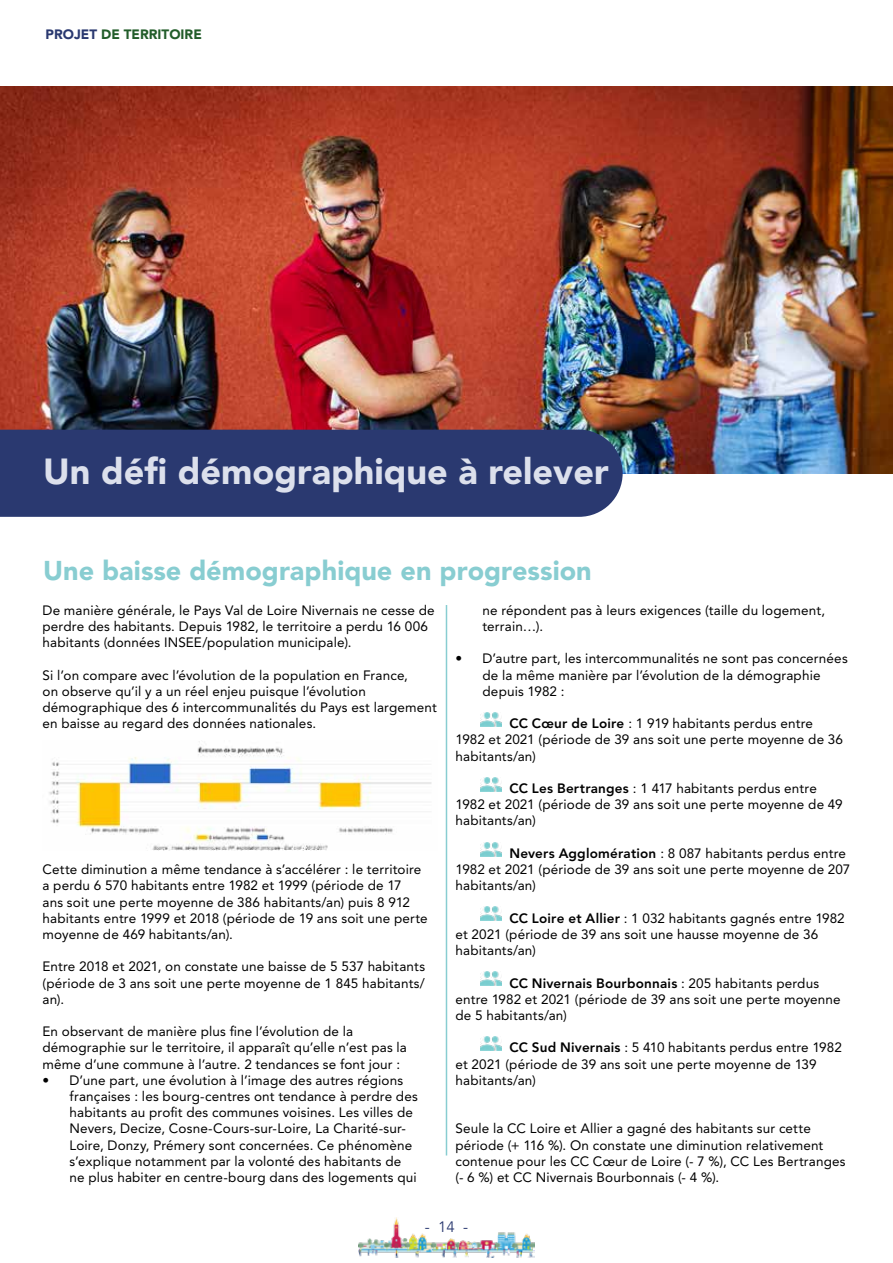
<style>
.page{position:relative;width:893px;height:1263px;background:#fff}
.page>*{position:absolute;margin:0;border:0;box-sizing:border-box;transform-origin:0 0}
.t1{font:900 36px "Avenir LT Std";color:#dce0ec}
.t2{font:900 27px "Avenir LT Std";color:#88cdd1}
.t3{font:15px "Avenir LT Std";color:#2a3970}
.t4{font:13.5px/16.2px "Avenir LT Std";letter-spacing:.01em;color:#000}
.t5{font:900 13.5px "Avenir LT Std";color:#225d2a}
.s1{color:#2a3970}
.s2{font-weight:800}
</style>
<div class="page">
<img style="left:359px;top:1218px;width:175px;height:39px">
<img style="left:49px;top:741px;width:383px;height:109px">
<hr style="left:446px;top:605px;width:1px;height:550px;background:#88cdd1">
<img style="left:0;top:86px;width:893px;height:388px">
<div style="left:0;top:430px;width:623px;height:87px;background:#2a3970"></div>
<img style="left:480px;top:713px;width:22px;height:14px">
<img style="left:480px;top:778px;width:22px;height:13px">
<img style="left:480px;top:842px;width:22px;height:14px">
<img style="left:480px;top:907px;width:22px;height:14px">
<img style="left:480px;top:972px;width:22px;height:13px">
<img style="left:480px;top:1036px;width:22px;height:14px">
<p class="t5" style="left:46px;top:26px;width:158px"><span class="s1">PROJET</span> DE TERRITOIRE</p>
<h1 class="t1" style="left:43px;top:449px;width:567px">Un défi démographique à relever</h1>
<h2 class="t2" style="left:43px;top:554px;width:550px">Une baisse démographique en progression</h2>
<p class="t4" style="left:43px;top:602px;width:394px">De manière générale, le Pays Val de Loire Nivernais ne cesse de perdre des habitants. Depuis 1982, le territoire a perdu 16 006 habitants (données INSEE/population municipale).</p>
<p class="t4" style="left:43px;top:667px;width:396px">Si l’on compare avec l’évolution de la population en France,<br>on observe qu’il y a un réel enjeu puisque l’évolution démographique des 6 intercommunalités du Pays est largement en baisse au regard des données nationales.</p>
<p class="t4" style="left:482px;top:602px;width:344px">ne répondent pas à leurs exigences (taille du logement, terrain…).</p>
<p class="t4" style="left:482px;top:651px;width:367px;text-indent:-27px">• D’autre part, les intercommunalités ne sont pas concernées de la même manière par l’évolution de la démographie depuis 1982 :</p>
<p class="t4" style="left:455px;top:716px;width:389px">-<span class="s2">CC Cœur de Loire</span> : 1 919 habitants perdus entre<br>1982 et 2021 (période de 39 ans soit une perte moyenne de 36 habitants/an)</p>
<p class="t4" style="left:455px;top:780px;width:389px;text-indent:54px"><span class="s2">CC Les Bertranges</span> : 1 417 habitants perdus entre<br>1982 et 2021 (période de 39 ans soit une perte moyenne de 49 habitants/an)</p>
<p class="t4" style="left:455px;top:845px;width:396px;text-indent:54px"><span class="s2">Nevers Agglomération</span> : 8 087 habitants perdus entre<br>1982 et 2021 (période de 39 ans soit une perte moyenne de 207 habitants/an)</p>
<p class="t4" style="left:455px;top:910px;width:391px;text-indent:54px"><span class="s2">CC Loire et Allier</span> : 1 032 habitants gagnés entre 1982 et 2021 (période de 39 ans soit une hausse moyenne de 36 habitants/an)</p>
<p class="t4" style="left:455px;top:975px;width:387px;text-indent:54px"><span class="s2">CC Nivernais Bourbonnais</span> : 205 habitants perdus entre 1982 et 2021 (période de 39 ans soit une perte moyenne de 5 habitants/an)</p>
<p class="t4" style="left:455px;top:1040px;width:388px;text-indent:54px"><span class="s2">CC Sud Nivernais</span> : 5 410 habitants perdus entre 1982 et 2021 (période de 39 ans soit une perte moyenne de 139 habitants/an)</p>
<p class="t4" style="left:455px;top:1121px;width:392px">Seule la CC Loire et Allier a gagné des habitants sur cette période (+ 116 %). On constate une diminution relativement contenue pour les CC Cœur de Loire (- 7 %), CC Les Bertranges (- 6 %) et CC Nivernais Bourbonnais (- 4 %).</p>
<p class="t4" style="left:43px;top:861px;width:387px">Cette diminution a même tendance à s’accélérer : le territoire a perdu 6 570 habitants entre 1982 et 1999 (période de 17<br>ans soit une perte moyenne de 386 habitants/an) puis 8 912 habitants entre 1999 et 2018 (période de 19 ans soit une perte moyenne de 469 habitants/an).</p>
<p class="t4" style="left:43px;top:959px;width:384px;text-align:justify">Entre 2018 et 2021, on constate une baisse de 5 537 habitants (période de 3 ans soit une perte moyenne de 1 845 habitants/ an).</p>
<p class="t4" style="left:43px;top:1023px;width:366px">En observant de manière plus fine l’évolution de la démographie sur le territoire, il apparaît qu’elle n’est pas la même d’une commune à l’autre. 2 tendances se font jour :</p>
<p class="t4" style="left:70px;top:1072px;width:350px;text-indent:-27px">• D’une part, une évolution à l’image des autres régions françaises : les bourg-centres ont tendance à perdre des habitants au profit des communes voisines. Les villes de Nevers, Decize, Cosne-Cours-sur-Loire, La Charité-sur-Loire, Donzy, Prémery sont concernées. Ce phénomène s’explique notamment par la volonté des habitants de ne plus habiter en centre-bourg dans des logements qui</p>
<p class="t3" style="left:425px;top:1218px;width:45px">- 14 -</p>
</div>
